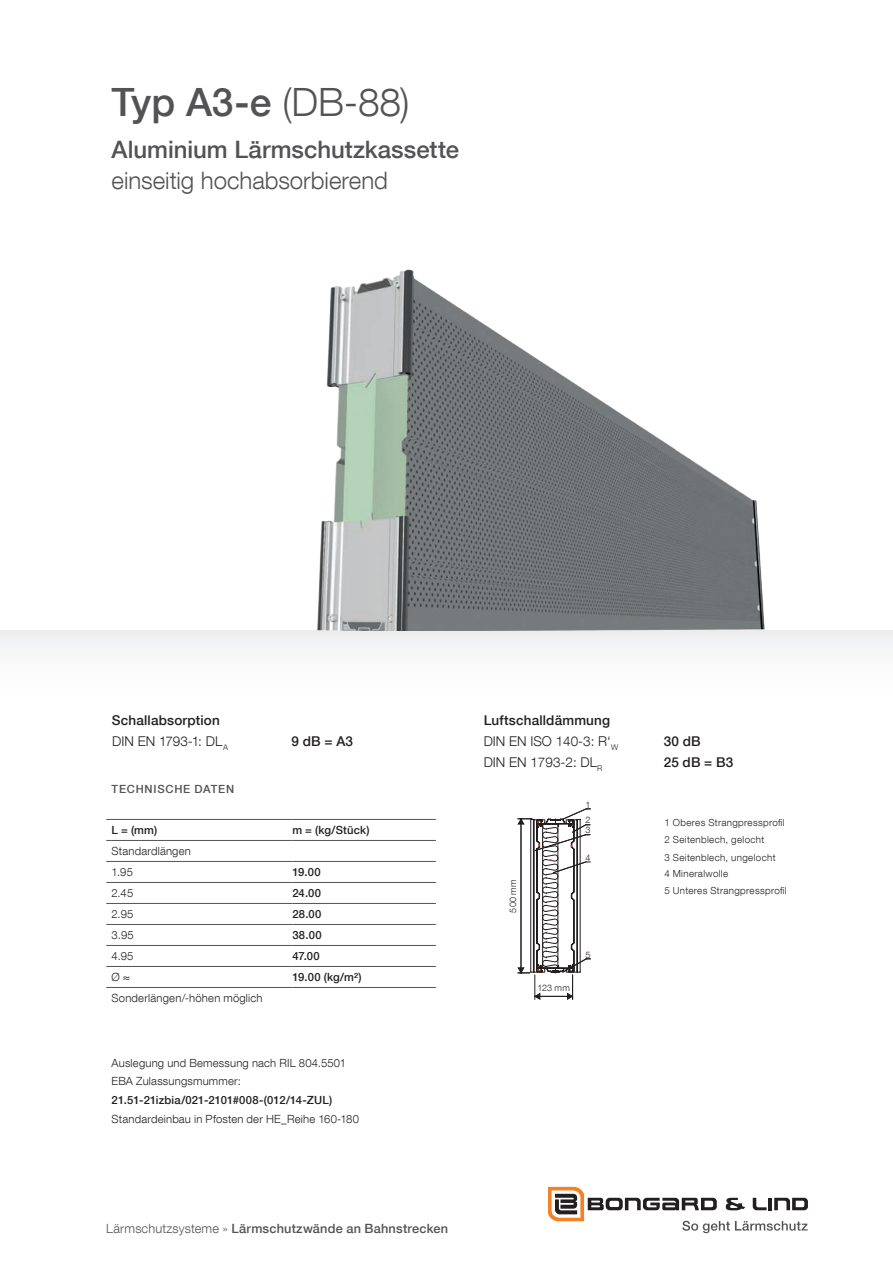
<style>
.page{position:relative;width:893px;height:1263px;background:#fff}
.page>*{position:absolute;margin:0;border:0;box-sizing:border-box;transform-origin:0 0}
.t1{font:500 39px "Helvetica Neue LT Com";color:#535355}
.t2{font:500 24px/31.5px "Helvetica Neue LT Com";color:#535355}
.t3{font:500 13.5px "Helvetica Neue LT Com";letter-spacing:.01em;color:#231f20}
.t4{font:300 13.5px "Helvetica Neue LT Com";color:#231f20}
.t5{font:500 12.75px "Helvetica Neue LT Com";letter-spacing:.02em;color:#535355}
.t6{font:300 11.25px "Helvetica Neue LT Com";letter-spacing:.015em;color:#231f20}
.t7{font:500 11.25px "Helvetica Neue LT Com";letter-spacing:.015em;color:#231f20}
.t8{font:500 11.25px "Helvetica Neue LT Com";letter-spacing:.07em;color:#535355}
.t9{font:300 9.75px "Helvetica Neue LT Com";letter-spacing:.04em;color:#231f20}
.t10{font:300 9px "Helvetica Neue LT Com";letter-spacing:.02em;color:#231f20}
.s1{font-weight:300}
</style>
<div class="page">
<svg style="left:548px;top:1187px;width:260px;height:46px"></svg>
<div style="left:0;top:630px;width:893px;height:85px;background:#fbfbfb"></div>
<hr style="left:106px;top:819px;width:186px;height:1px;background:#535355">
<hr style="left:292px;top:819px;width:144px;height:1px;background:#535355">
<hr style="left:106px;top:840px;width:186px;height:1px;background:#535355">
<hr style="left:292px;top:840px;width:144px;height:1px;background:#535355">
<hr style="left:106px;top:861px;width:186px;height:1px;background:#535355">
<hr style="left:106px;top:882px;width:186px;height:1px;background:#535355">
<hr style="left:106px;top:903px;width:186px;height:1px;background:#535355">
<hr style="left:292px;top:861px;width:144px;height:1px;background:#535355">
<hr style="left:292px;top:882px;width:144px;height:1px;background:#535355">
<hr style="left:292px;top:903px;width:144px;height:1px;background:#535355">
<hr style="left:106px;top:924px;width:186px;height:1px;background:#535355">
<hr style="left:292px;top:924px;width:144px;height:1px;background:#535355">
<hr style="left:106px;top:945px;width:186px;height:1px;background:#535355">
<hr style="left:292px;top:945px;width:144px;height:1px;background:#535355">
<hr style="left:106px;top:966px;width:186px;height:1px;background:#535355">
<hr style="left:106px;top:987px;width:186px;height:1px;background:#535355">
<hr style="left:292px;top:966px;width:144px;height:1px;background:#535355">
<hr style="left:292px;top:987px;width:144px;height:1px;background:#535355">
<svg style="left:518px;top:808px;width:72px;height:192px"></svg>
<img style="left:317px;top:269px;width:448px;height:361px">
<p class="t1" style="left:112px;top:78px;width:300px">Typ A3-e <span class="s1">(DB-88)</span></p>
<p class="t2" style="left:112px;top:133px;width:349px">Aluminium Lärmschutzkassette <span class="s1">einseitig hochabsorbierend</span></p>
<p class="t3" style="left:112px;top:712px;width:109px">Schallabsorption</p>
<p class="t4" style="left:112px;top:733px;width:117px">DIN EN 1793-1: DL<sub>A</sub></p>
<p class="t3" style="left:292px;top:733px;width:63px">9 dB = A3</p>
<p class="t8" style="left:112px;top:782px;width:124px">TECHNISCHE DATEN</p>
<p class="t7" style="left:112px;top:823px;width:47px">L = (mm)</p>
<p class="t7" style="left:292px;top:823px;width:79px">m = (kg/Stück)</p>
<p class="t6" style="left:112px;top:844px;width:81px">Standardlängen</p>
<p class="t6" style="left:112px;top:865px;width:23px">1.95</p>
<p class="t7" style="left:292px;top:865px;width:30px">19.00</p>
<p class="t6" style="left:112px;top:886px;width:23px">2.45</p>
<p class="t7" style="left:292px;top:886px;width:30px">24.00</p>
<p class="t6" style="left:112px;top:907px;width:23px">2.95</p>
<p class="t7" style="left:292px;top:907px;width:31px">28.00</p>
<p class="t6" style="left:112px;top:928px;width:24px">3.95</p>
<p class="t7" style="left:292px;top:928px;width:31px">38.00</p>
<p class="t6" style="left:112px;top:949px;width:23px">4.95</p>
<p class="t7" style="left:292px;top:949px;width:29px">47.00</p>
<p class="t6" style="left:112px;top:970px;width:20px">Ø ≈</p>
<p class="t7" style="left:292px;top:970px;width:71px">19.00 (kg/m²)</p>
<p class="t6" style="left:112px;top:991px;width:153px">Sonderlängen/-höhen möglich</p>
<p class="t6" style="left:112px;top:1056px;width:236px">Auslegung und Bemessung nach RIL 804.5501</p>
<p class="t6" style="left:112px;top:1074px;width:131px">EBA Zulassungsmummer:</p>
<p class="t7" style="left:112px;top:1093px;width:222px">21.51-21izbia/021-2101#008-(012/14-ZUL)</p>
<p class="t6" style="left:112px;top:1112px;width:249px">Standardeinbau in Pfosten der HE_Reihe 160-180</p>
<p class="t3" style="left:484px;top:712px;width:128px">Luftschalldämmung</p>
<p class="t4" style="left:484px;top:733px;width:136px">DIN EN ISO 140-3: R‘<sub>W</sub></p>
<p class="t3" style="left:664px;top:733px;width:38px">30 dB</p>
<p class="t4" style="left:484px;top:754px;width:120px">DIN EN 1793-2: DL<sub>R</sub></p>
<p class="t3" style="left:664px;top:754px;width:71px">25 dB = B3</p>
<p class="t10" style="left:507px;top:912px;width:35px;rotate:-90deg">500 mm</p>
<p class="t10" style="left:586px;top:799px;width:7px">1</p>
<p class="t10" style="left:586px;top:814px;width:7px">2</p>
<p class="t10" style="left:586px;top:825px;width:7px">3</p>
<p class="t10" style="left:586px;top:852px;width:7px">4</p>
<p class="t10" style="left:537px;top:982px;width:34px">123 mm</p>
<p class="t10" style="left:586px;top:949px;width:7px">5</p>
<p class="t9" style="left:664px;top:817px;width:122px">1 Oberes Strangpressprofil</p>
<p class="t9" style="left:664px;top:834px;width:101px">2 Seitenblech, gelocht</p>
<p class="t9" style="left:664px;top:851px;width:113px">3 Seitenblech, ungelocht</p>
<p class="t9" style="left:664px;top:868px;width:65px">4 Mineralwolle</p>
<p class="t9" style="left:664px;top:884px;width:124px">5 Unteres Strangpressprofil</p>
<p class="t5" style="left:106px;top:1221px;width:343px"><span class="s1">Lärmschutzsysteme »</span> Lärmschutzwände an Bahnstrecken</p>
</div>
